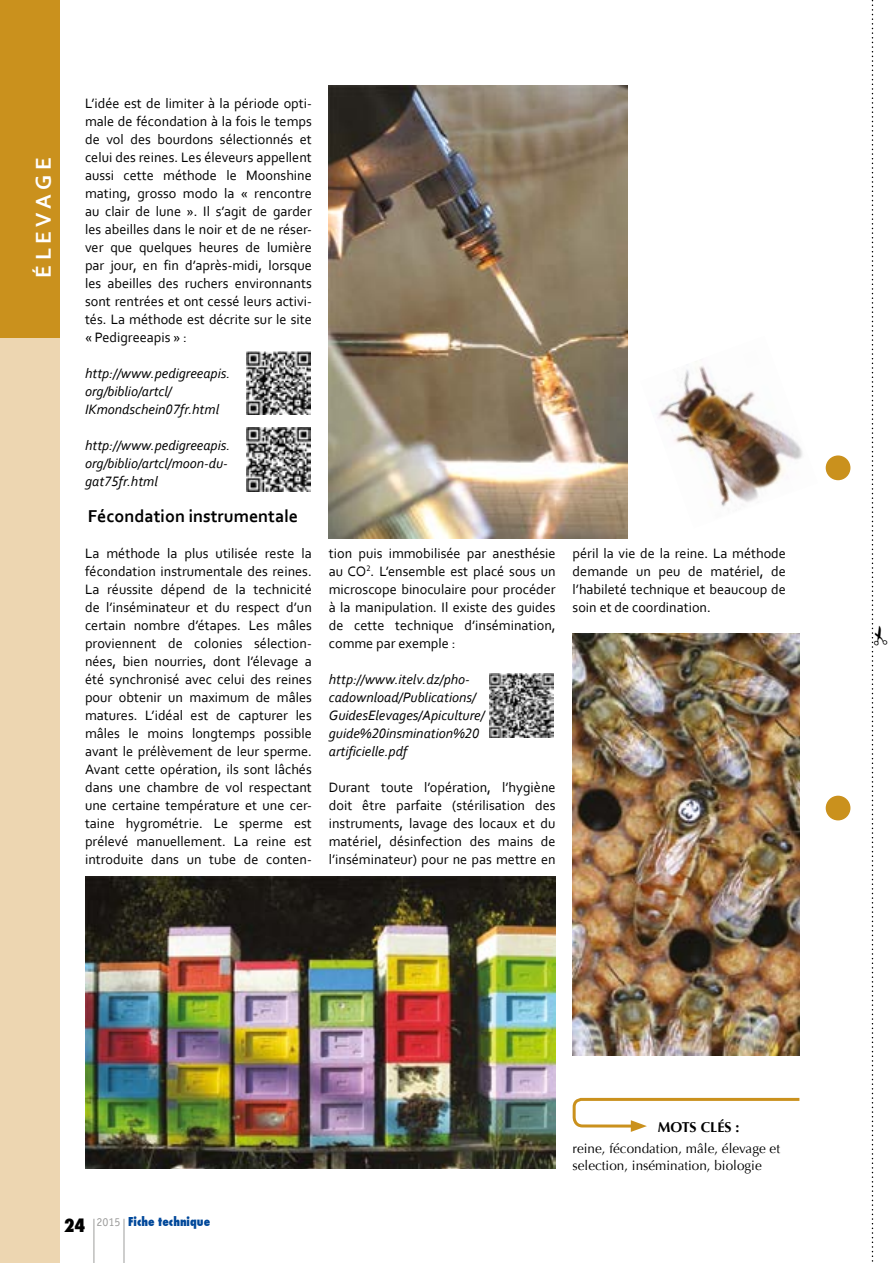
<style>
.page{position:relative;width:893px;height:1263px;background:#fff}
.page>*{position:absolute;margin:0;border:0;box-sizing:border-box;transform-origin:0 0}
.t1{font:700 22.5px "Corbel";letter-spacing:.2em;color:#fff}
.t2{font:700 18px "Corbel";color:#000}
.t3{font:14.25px/18px "Corbel";color:#000;text-align:justify}
.t4{font:italic 14.25px/18px "Corbel";color:#000}
.t5{font:700 14.25px "Optima";color:#000}
.t6{font:13.5px/16.5px "Optima";color:#000}
.t7{font:800 condensed 12px "Futura";color:#00489a}
.s1{font-size:18px;color:#000}
.s2{font-family:"Officina Sans";font-weight:400;font-stretch:normal;color:#9d9d9c}
</style>
<div class="page">
<hr style="left:124px;top:1219px;width:1px;height:44px;background:#9d9d9c">
<hr style="left:94px;top:1219px;width:1px;height:44px;background:#9d9d9c">
<img style="left:85px;top:876px;width:471px;height:293px">
<div style="left:826px;top:796px;width:24px;height:24px;background:#ca911d;border-radius:50%"></div>
<div style="left:826px;top:455px;width:24px;height:25px;background:#ca911d;border-radius:50%"></div>
<div style="left:0;top:338px;width:60px;height:925px;background:#edd6b1"></div>
<div style="left:0;top:0;width:60px;height:338px;background:#ca911d"></div>
<svg style="left:572px;top:1097px;width:228px;height:35px"></svg>
<img style="left:490px;top:674px;width:63px;height:63px">
<img style="left:329px;top:85px;width:298px;height:454px">
<img style="left:247px;top:351px;width:63px;height:64px">
<img style="left:247px;top:427px;width:63px;height:64px">
<img style="left:657px;top:361px;width:146px;height:146px">
<img style="left:573px;top:633px;width:226px;height:422px">
<svg style="left:872px;top:0;width:2px;height:1262px"></svg>
<h1 class="t1" style="left:29px;top:278px;width:122px;rotate:-90deg">ÉLEVAGE</h1>
<p class="t3" style="left:85px;top:94px;width:228px">L’idée est de limiter à la période opti&shy;male de fécondation à la fois le temps de vol des bourdons sélectionnés et celui des reines. Les éleveurs appellent aussi cette méthode le Moonshine mating, grosso modo la « rencontre au clair de lune ». Il s’agit de garder les abeilles dans le noir et de ne réser&shy;ver que quelques heures de lumière par jour, en fin d’après-midi, lorsque les abeilles des ruchers environnants sont rentrées et ont cessé leurs activi&shy;tés. La méthode est décrite sur le site « Pedigreeapis » :</p>
<p class="t4" style="left:85px;top:364px;width:147px">http://www.pedigreeapis. org/biblio/artcl/<br>IKmondschein07fr.html</p>
<p class="t4" style="left:85px;top:436px;width:147px">http://www.pedigreeapis. org/biblio/artcl/moon-du&shy;gat75fr.html</p>
<p class="t2" style="left:88px;top:505px;width:212px">Fécondation instrumentale</p>
<p class="t3" style="left:85px;top:544px;width:228px">La méthode la plus utilisée reste la fécondation instrumentale des reines.<br>La réussite dépend de la technicité de l’inséminateur et du respect d’un certain nombre d’étapes. Les mâles proviennent de colonies sélection&shy;nées, bien nourries, dont l’élevage a été synchronisé avec celui des reines pour obtenir un maximum de mâles matures. L’idéal est de capturer les mâles le moins longtemps possible avant le prélèvement de leur sperme.<br>Avant cette opération, ils sont lâchés dans une chambre de vol respectant une certaine température et une cer&shy;taine hygrométrie. Le sperme est prélevé manuellement. La reine est introduite dans un tube de conten-</p>
<p class="t3" style="left:329px;top:544px;width:228px">tion puis immobilisée par anesthésie au CO<sup>2</sup>. L’ensemble est placé sous un microscope binoculaire pour procéder à la manipulation. Il existe des guides de cette technique d’insémination, comme par exemple :</p>
<p class="t4" style="left:329px;top:670px;width:157px">http://www.itelv.dz/pho&shy;cadownload/Publications/<br>GuidesElevages/Apiculture/ guide%20insmination%20 artificielle.pdf</p>
<p class="t3" style="left:329px;top:778px;width:228px">Durant toute l’opération, l’hygiène doit être parfaite (stérilisation des instruments, lavage des locaux et du matériel, désinfection des mains de l’inséminateur) pour ne pas mettre en</p>
<p class="t3" style="left:573px;top:544px;width:215px">péril la vie de la reine. La méthode demande un peu de matériel, de l’habileté technique et beaucoup de soin et de coordination.</p>
<p class="t7" style="left:64px;top:1214px;width:148px"><span class="s1">24</span> <span class="s2">2015</span> Fiche technique</p>
<p class="t5" style="left:658px;top:1119px;width:83px">MOTS CLÉS :</p>
<p class="t6" style="left:573px;top:1140px;width:209px">reine, fécondation, mâle, élevage et selection, insémination, biologie</p>
</div>
